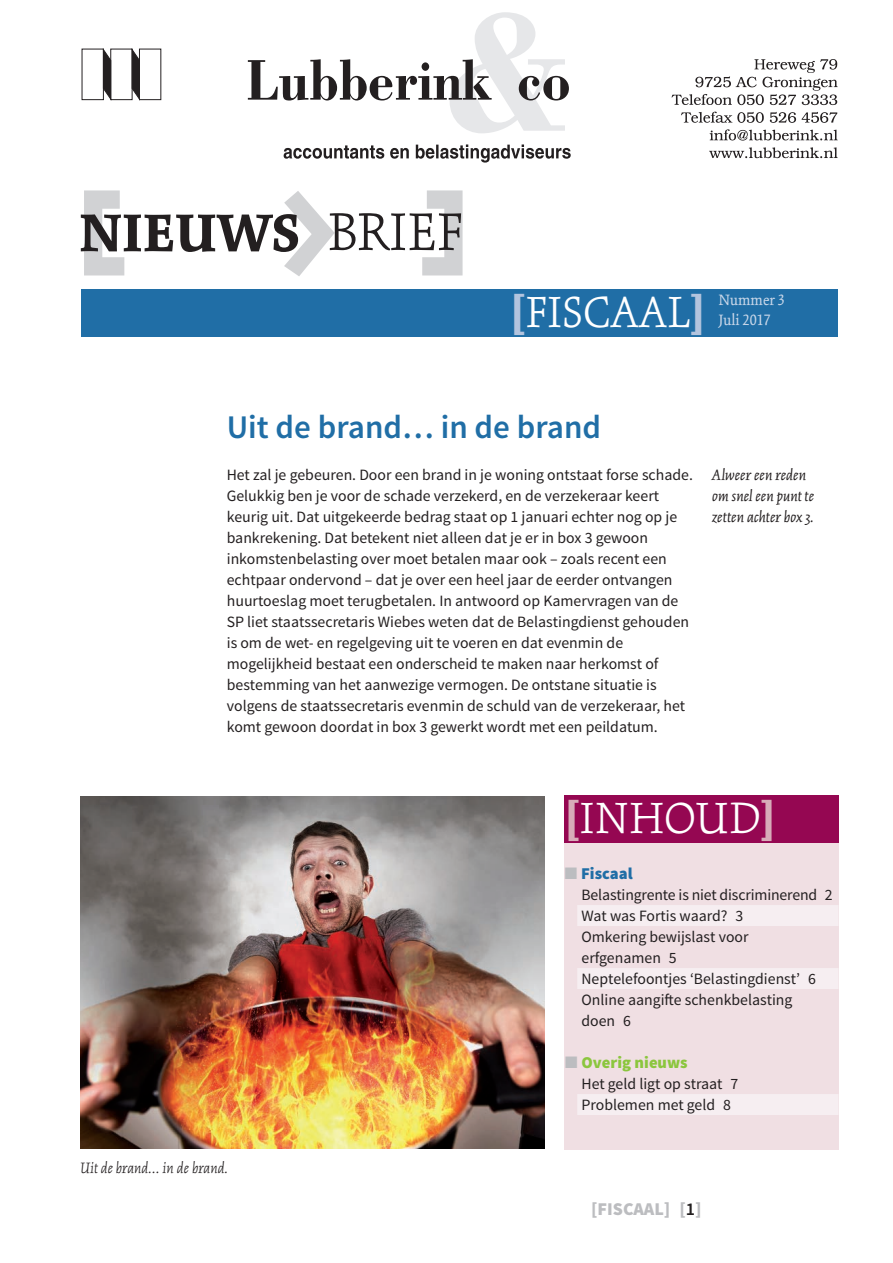
<style>
.page{position:relative;width:893px;height:1263px;background:#fff}
.page>*{position:absolute;margin:0;border:0;box-sizing:border-box;transform-origin:0 0}
.t1{font:900 58.2px "Kinesis Std";color:#231f20}
.t2{font:300 48px "Kinesis Std";color:#fff}
.t3{font:600 33px "Source Sans Pro";color:#206ea6}
.t4{font:900 18px "Source Sans Pro";color:#bcbdc0}
.t5{font:italic 16.5px/21px "Kinesis Std";color:#231f20}
.t6{font:italic 300 16.5px "Kinesis Std";color:#231f20}
.t7{font:16.5px/19.8px "Kinesis Std";color:#c9d7e9}
.t8{font:900 16.5px "Source Sans Pro";color:#8bc63e}
.t9{font:900 16.5px "Source Sans Pro";color:#206ea6}
.t10{font:15.75px/21px "Source Sans Pro";color:#231f20}
.s1{font-weight:300}
.s2{font-weight:900;color:#b3c4de}
.s3{font-weight:900;color:#d7acb9}
.s4{font-family:"Mathematical Pi Six";font-weight:400;color:#bcbdc0}
.s5{font-weight:600;color:#231f20}
</style>
<div class="page">
<svg style="left:284px;top:191px;width:51px;height:85px"></svg>
<svg style="left:84px;top:190px;width:40px;height:85px"></svg>
<svg style="left:422px;top:190px;width:41px;height:85px"></svg>
<svg style="left:248px;top:12px;width:321px;height:121px"></svg>
<svg style="left:284px;top:144px;width:287px;height:19px"></svg>
<svg style="left:103px;top:49px;width:8px;height:52px"></svg>
<svg style="left:131px;top:49px;width:9px;height:52px"></svg>
<svg style="left:672px;top:59px;width:166px;height:99px"></svg>
<div style="left:81px;top:289px;width:757px;height:47px;background:#206ea6"></div>
<div style="left:564px;top:838px;width:274px;height:311px;background:#f0dfe3"></div>
<div style="left:564px;top:796px;width:274px;height:47px;background:#950752"></div>
<div style="left:577px;top:905px;width:261px;height:21px;background:#f6eef1"></div>
<div style="left:577px;top:968px;width:261px;height:21px;background:#f6eef1"></div>
<div style="left:577px;top:1094px;width:261px;height:21px;background:#f6eef1"></div>
<img style="left:81px;top:796px;width:463px;height:353px">
<h1 class="t1" style="left:80px;top:198px;width:385px">NIEUWS <span class="s1">BRIEF</span></h1>
<h2 class="t2" style="left:510px;top:284px;width:197px"><span class="s2">[</span>FISCAAL<span class="s2">]</span></h2>
<p class="t7" style="left:719px;top:290px;width:68px">Nummer 3<br>Juli 2017</p>
<h3 class="t3" style="left:227px;top:406px;width:376px">Uit de brand… in de brand</h3>
<p class="t10" style="left:227px;top:465px;width:468px">Het zal je gebeuren. Door een brand in je woning ontstaat forse schade.<br>Gelukkig ben je voor de schade verzekerd, en de verzekeraar keert keurig uit. Dat uitgekeerde bedrag staat op 1 januari echter nog op je bankrekening. Dat betekent niet alleen dat je er in box 3 gewoon inkomstenbelasting over moet betalen maar ook – zoals recent een echtpaar ondervond – dat je over een heel jaar de eerder ontvangen huurtoeslag moet terugbetalen. In antwoord op Kamervragen van de SP liet staatssecretaris Wiebes weten dat de Belastingdienst gehouden is om de wet- en regelgeving uit te voeren en dat evenmin de mogelijkheid bestaat een onderscheid te maken naar herkomst of bestemming van het aanwezige vermogen. De ontstane situatie is volgens de staatssecretaris evenmin de schuld van de verzekeraar, het komt gewoon doordat in box 3 gewerkt wordt met een peildatum.</p>
<p class="t5" style="left:712px;top:464px;width:104px">Alweer een reden om snel een punt te zetten achter box 3.</p>
<h2 class="t2" style="left:564px;top:790px;width:214px"><span class="s3">[</span>INHOUD<span class="s3">]</span></h2>
<p class="t9" style="left:564px;top:863px;width:70px"><span class="s4">J</span> Fiscaal</p>
<p class="t6" style="left:81px;top:1159px;width:149px">Uit de brand… in de brand.</p>
<p class="t10" style="left:581px;top:885px;width:253px">Belastingrente is niet discriminerend 2<br>Wat was Fortis waard? 3<br>Omkering bewijslast voor<br>erfgenamen 5<br>Neptelefoontjes ‘Belastingdienst’ 6<br>Online aangifte schenkbelasting<br>doen 6</p>
<p class="t8" style="left:564px;top:1052px;width:125px"><span class="s4">J</span> Overig nieuws</p>
<p class="t10" style="left:581px;top:1074px;width:158px">Het geld ligt op straat 7<br>Problemen met geld 8</p>
<p class="t4" style="left:591px;top:1197px;width:112px">[FISCAAL] [<span class="s5">1</span>]</p>
</div>
